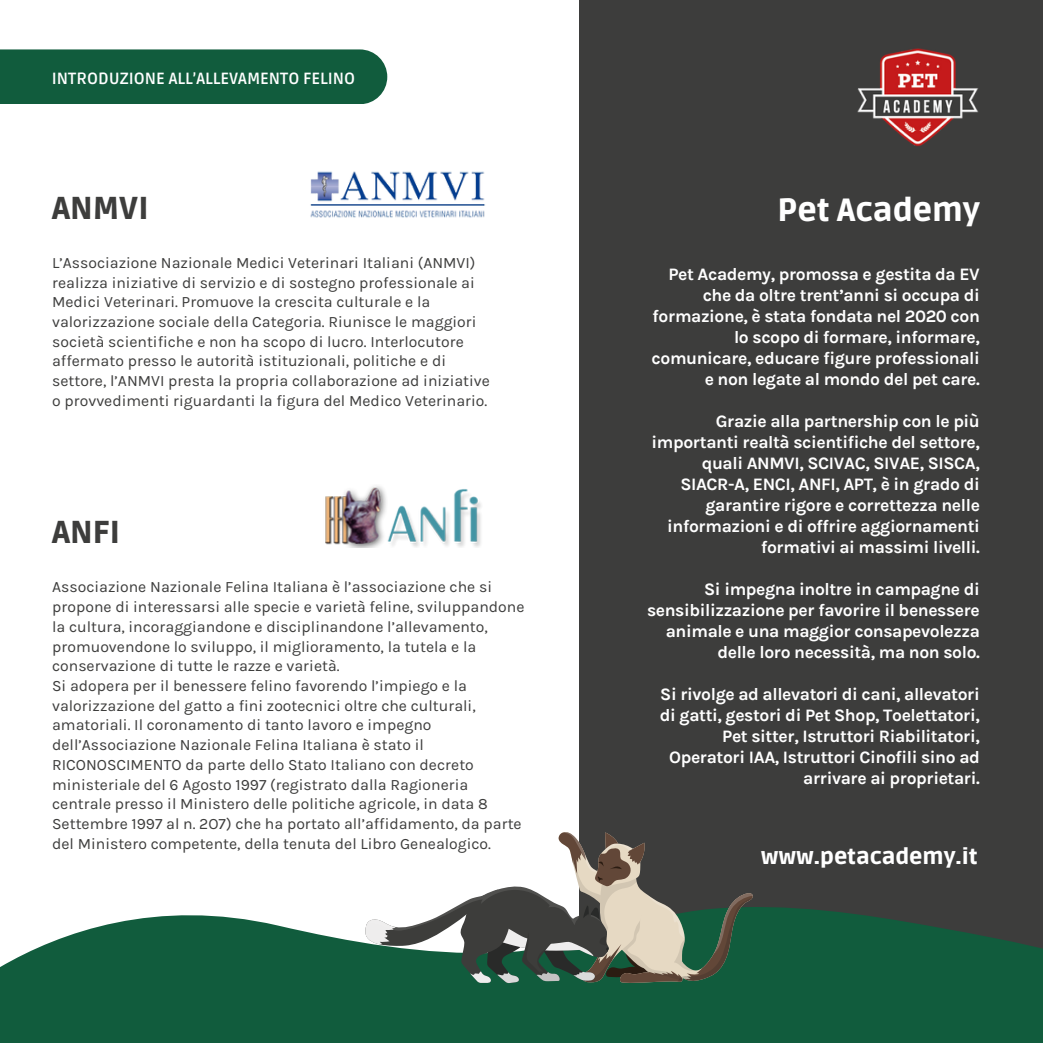
<style>
.page{position:relative;width:1043px;height:1043px;background:#fff}
.page>*{position:absolute;margin:0;border:0;box-sizing:border-box;transform-origin:0 0}
.t1{font:900 32.02px "Ruda";color:#fff}
.t2{font:900 31.5px "Ruda";color:#3d3d3c}
.t3{font:900 22.05px "Ruda";color:#fff}
.t4{font:700 17.5px/21px "Karla";letter-spacing:-.025em;color:#fff;text-align:right}
.t5{font:700 16.1px "Ruda";color:#fff}
.t6{font:15.75px/19.6px "Karla";color:#3d3d3c}
</style>
<div class="page">
<div style="left:0;top:49px;width:387px;height:55px;background:#115c3d"></div>
<img style="left:310px;top:171px;width:175px;height:47px">
<img style="left:325px;top:486px;width:156px;height:61px">
<div style="left:579px;top:0;width:463px;height:957px;background:#3d3d3c"></div>
<svg style="left:0;top:907px;width:1042px;height:135px;background:#24664b"></svg>
<img style="left:857px;top:48px;width:122px;height:98px">
<svg style="left:365px;top:832px;width:387px;height:151px"></svg>
<h3 class="t5" style="left:52px;top:69px;width:305px">INTRODUZIONE ALL’ALLEVAMENTO FELINO</h3>
<h2 class="t2" style="left:52px;top:189px;width:98px">ANMVI</h2>
<h6 class="t6" style="left:52px;top:253px;width:439px">L’Associazione Nazionale Medici Veterinari Italiani (ANMVI) realizza iniziative di servizio e di sostegno professionale ai Medici Veterinari. Promuove la crescita culturale e la valorizzazione sociale della Categoria. Riunisce le maggiori società scientifiche e non ha scopo di lucro. Interlocutore affermato presso le autorità istituzionali, politiche e di settore, l’ANMVI presta la propria collaborazione ad iniziative o provvedimenti riguardanti la figura del Medico Veterinario.</h6>
<h6 class="t2" style="left:52px;top:514px;width:69px">ANFI</h6>
<h6 class="t6" style="left:52px;top:577px;width:474px">Associazione Nazionale Felina Italiana è l’associazione che si propone di interessarsi alle specie e varietà feline, sviluppandone la cultura, incoraggiandone e disciplinandone l’allevamento, promuovendone lo sviluppo, il miglioramento, la tutela e la conservazione di tutte le razze e varietà.</h6>
<h4 class="t6" style="left:52px;top:675px;width:471px">Si adopera per il benessere felino favorendo l’impiego e la valorizzazione del gatto a fini zootecnici oltre che culturali, amatoriali. Il coronamento di tanto lavoro e impegno dell’Associazione Nazionale Felina Italiana è stato il RICONOSCIMENTO da parte dello Stato Italiano con decreto ministeriale del 6 Agosto 1997 (registrato dalla Ragioneria centrale presso il Ministero delle politiche agricole, in data 8<br>Settembre 1997 al n. 2O7) che ha portato all’affidamento, da parte del Ministero competente, della tenuta del Libro Genealogico.</h4>
<p class="t1" style="left:777px;top:191px;width:204px">Pet Academy</p>
<h1 class="t4" style="left:651px;top:263px;width:330px">Pet Academy, promossa e gestita da EV che da oltre trent’anni si occupa di formazione, è stata fondata nel 2020 con lo scopo di formare, informare, comunicare, educare figure professionali e non legate al mondo del pet care.</h1>
<p class="t4" style="left:651px;top:410px;width:330px">Grazie alla partnership con le più importanti realtà scientifiche del settore, quali ANMVI, SCIVAC, SIVAE, SISCA, SIACR-A, ENCI, ANFI, APT, è in grado di garantire rigore e correttezza nelle informazioni e di offrire aggiornamenti formativi ai massimi livelli.</p>
<p class="t4" style="left:647px;top:578px;width:334px">Si impegna inoltre in campagne di sensibilizzazione per favorire il benessere animale e una maggior consapevolezza delle loro necessità, ma non solo.</p>
<h1 class="t4" style="left:659px;top:683px;width:321px">Si rivolge ad allevatori di cani, allevatori di gatti, gestori di Pet Shop, Toelettatori, Pet sitter, Istruttori Riabilitatori, Operatori IAA, Istruttori Cinofili sino ad arrivare ai proprietari.</h1>
<p class="t3" style="left:766px;top:835px;width:218px">www.petacademy.it</p>
<p class="t3" style="left:760px;top:843px;width:218px">www.petacademy.it</p>
</div>
